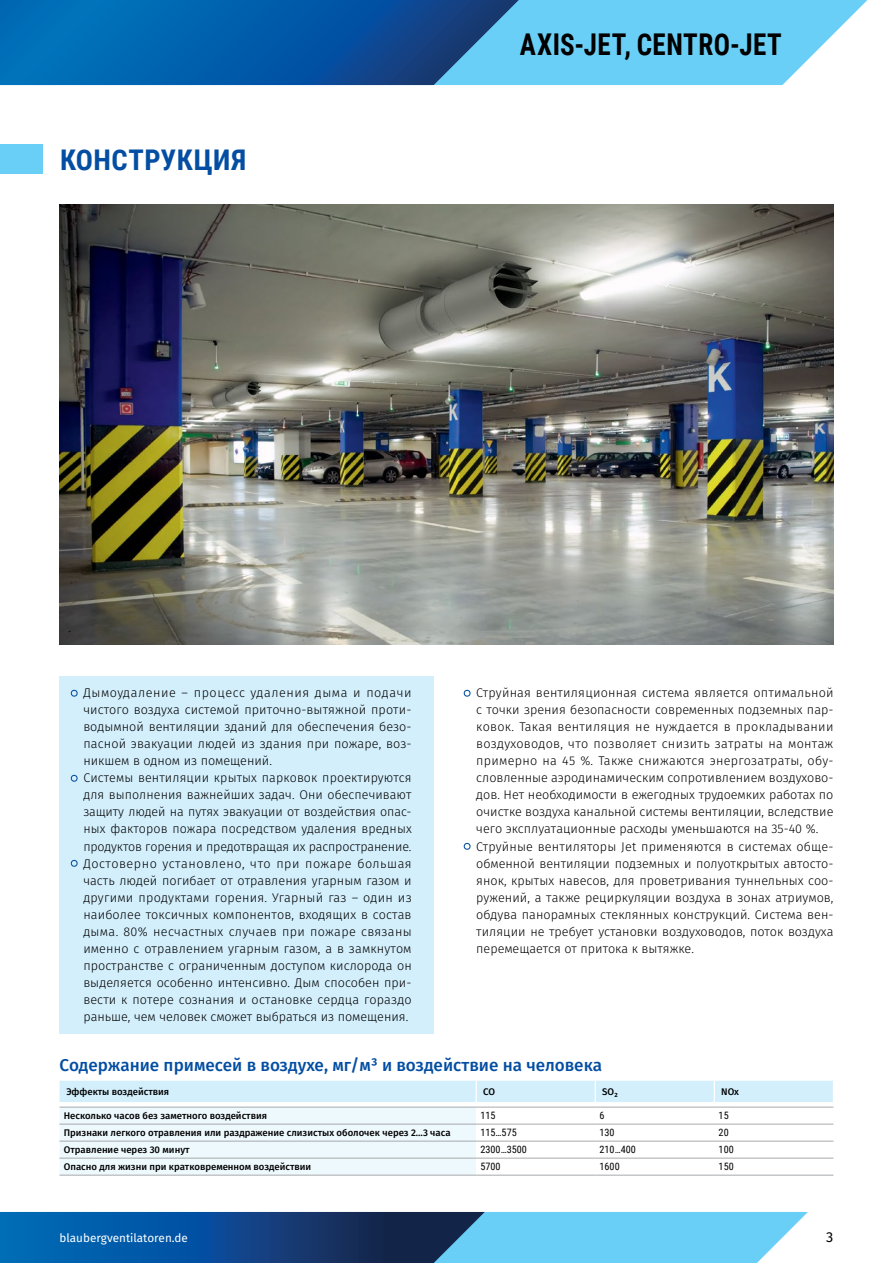
<style>
.page{position:relative;width:893px;height:1263px;background:#fff}
.page>*{position:absolute;margin:0;border:0;box-sizing:border-box;transform-origin:0 0}
.t1{font:700 30px "Roboto Condensed";letter-spacing:.02em;color:#000;scale:.9 1}
.t2{font:700 28.5px "Roboto Condensed";letter-spacing:.015em;color:#034ea2}
.t3{font:500 17.1px "Fira Sans";color:#034ea2}
.t4{font:14.4px "Fira Sans";color:#000}
.t5{font:300 12.6px/17px "Fira Sans";letter-spacing:.005em;color:#000}
.t6{font:11.7px "Fira Sans";color:#fff}
.t7{font:10.2px "Roboto Condensed";color:#000}
.t8{font:500 9.6px "Fira Sans";color:#000}
</style>
<div class="page">
<div style="left:60px;top:676px;width:374px;height:357px;background:#d3effc"></div>
<svg style="left:70px;top:689px;width:8px;height:8px"></svg>
<svg style="left:70px;top:774px;width:8px;height:8px"></svg>
<svg style="left:70px;top:859px;width:8px;height:8px"></svg>
<svg style="left:463px;top:689px;width:8px;height:8px"></svg>
<svg style="left:463px;top:842px;width:8px;height:8px"></svg>
<hr style="left:476px;top:1175px;width:119px;height:1px;background:#a7a9ac">
<hr style="left:595px;top:1175px;width:119px;height:1px;background:#a7a9ac">
<hr style="left:714px;top:1175px;width:119px;height:1px;background:#a7a9ac">
<hr style="left:60px;top:1175px;width:416px;height:1px;background:#a7a9ac">
<svg style="left:60px;top:1081px;width:774px;height:94px"></svg>
<hr style="left:60px;top:1107px;width:416px;height:1px;background:#a7a9ac">
<hr style="left:476px;top:1107px;width:119px;height:1px;background:#a7a9ac">
<hr style="left:595px;top:1107px;width:119px;height:1px;background:#a7a9ac">
<hr style="left:714px;top:1107px;width:119px;height:1px;background:#a7a9ac">
<div style="left:0;top:145px;width:43px;height:29px;background:#6acff6"></div>
<img style="left:60px;top:204px;width:773px;height:441px">
<svg style="left:0;top:1212px;width:808px;height:51px;background:#3882b6"></svg>
<svg style="left:519px;top:0;width:348px;height:85px;background:#7bd4f7"></svg>
<svg style="left:0;top:0;width:519px;height:85px;background:#0d64ab"></svg>
<h2 class="t2" style="left:60px;top:140px;width:188px">КОНСТРУКЦИЯ</h2>
<h1 class="t1" style="left:520px;top:24px;width:293px">AXIS-JET, CENTRO-JET</h1>
<p class="t5" style="left:83px;top:685px;width:330px">Дымоудаление – процесс удаления дыма и подачи чистого воздуха системой приточно-вытяжной проти&shy;водымной вентиляции зданий для обеспечения безо&shy;пасной эвакуации людей из здания при пожаре, воз&shy;никшем в одном из помещений.<br>Системы вентиляции крытых парковок проектируются для выполнения важнейших задач. Они обеспечивают защиту людей на путях эвакуации от воздействия опас&shy;ных факторов пожара посредством удаления вредных продуктов горения и предотвращая их распространение.<br>Достоверно установлено, что при пожаре большая часть людей погибает от отравления угарным газом и другими продуктами горения. Угарный газ – один из наиболее токсичных компонентов, входящих в состав дыма. 80% несчастных случаев при пожаре связаны именно с отравлением угарным газом, а в замкнутом пространстве с ограниченным доступом кислорода он выделяется особенно интенсивно. Дым способен при&shy;вести к потере сознания и остановке сердца гораздо раньше, чем человек сможет выбраться из помещения.</p>
<p class="t5" style="left:476px;top:685px;width:359px">Струйная вентиляционная система является оптимальной с точки зрения безопасности современных подземных пар&shy;ковок. Такая вентиляция не нуждается в прокладывании воздуховодов, что позволяет снизить затраты на монтаж примерно на 45 %. Также снижаются энергозатраты, обу&shy;словленные аэродинамическим сопротивлением воздухово&shy;дов. Нет необходимости в ежегодных трудоемких работах по очистке воздуха канальной системы вентиляции, вследствие чего эксплуатационные расходы уменьшаются на 35-40 %.<br>Струйные вентиляторы Jet применяются в системах обще&shy;обменной вентиляции подземных и полуоткрытых автосто&shy;янок, крытых навесов, для проветривания туннельных соо&shy;ружений, а также рециркуляции воздуха в зонах атриумов, обдува панорамных стеклянных конструкций. Система вен&shy;тиляции не требует установки воздуховодов, поток воздуха перемещается от притока к вытяжке.</p>
<h3 class="t3" style="left:60px;top:1053px;width:544px">Содержание примесей в воздухе, мг/м³ и воздействие на человека</h3>
<p class="t8" style="left:66px;top:1084px;width:104px">Эффекты воздействия</p>
<p class="t8" style="left:483px;top:1084px;width:13px">CO</p>
<p class="t8" style="left:602px;top:1084px;width:17px">SO₂</p>
<p class="t8" style="left:721px;top:1084px;width:19px">NOx</p>
<p class="t8" style="left:64px;top:1109px;width:205px">Несколько часов без заметного воздействия</p>
<p class="t7" style="left:480px;top:1109px;width:17px">115</p>
<p class="t7" style="left:600px;top:1109px;width:7px">6</p>
<p class="t7" style="left:719px;top:1109px;width:12px">15</p>
<p class="t8" style="left:64px;top:1126px;width:388px">Признаки легкого отравления или раздражение слизистых оболочек через 2…3 часа</p>
<p class="t7" style="left:480px;top:1126px;width:38px">115…575</p>
<p class="t7" style="left:600px;top:1126px;width:17px">130</p>
<p class="t7" style="left:719px;top:1126px;width:12px">20</p>
<p class="t8" style="left:64px;top:1143px;width:127px">Отравление через 30 минут</p>
<p class="t7" style="left:480px;top:1143px;width:48px">2300…3500</p>
<p class="t7" style="left:600px;top:1143px;width:38px">210…400</p>
<p class="t7" style="left:719px;top:1143px;width:17px">100</p>
<p class="t8" style="left:64px;top:1160px;width:249px">Опасно для жизни при кратковременном воздействии</p>
<p class="t7" style="left:480px;top:1160px;width:22px">5700</p>
<p class="t7" style="left:600px;top:1160px;width:22px">1600</p>
<p class="t7" style="left:719px;top:1160px;width:17px">150</p>
<p class="t6" style="left:60px;top:1229px;width:130px">blaubergventilatoren.de</p>
<p class="t4" style="left:826px;top:1226px;width:9px">3</p>
</div>
